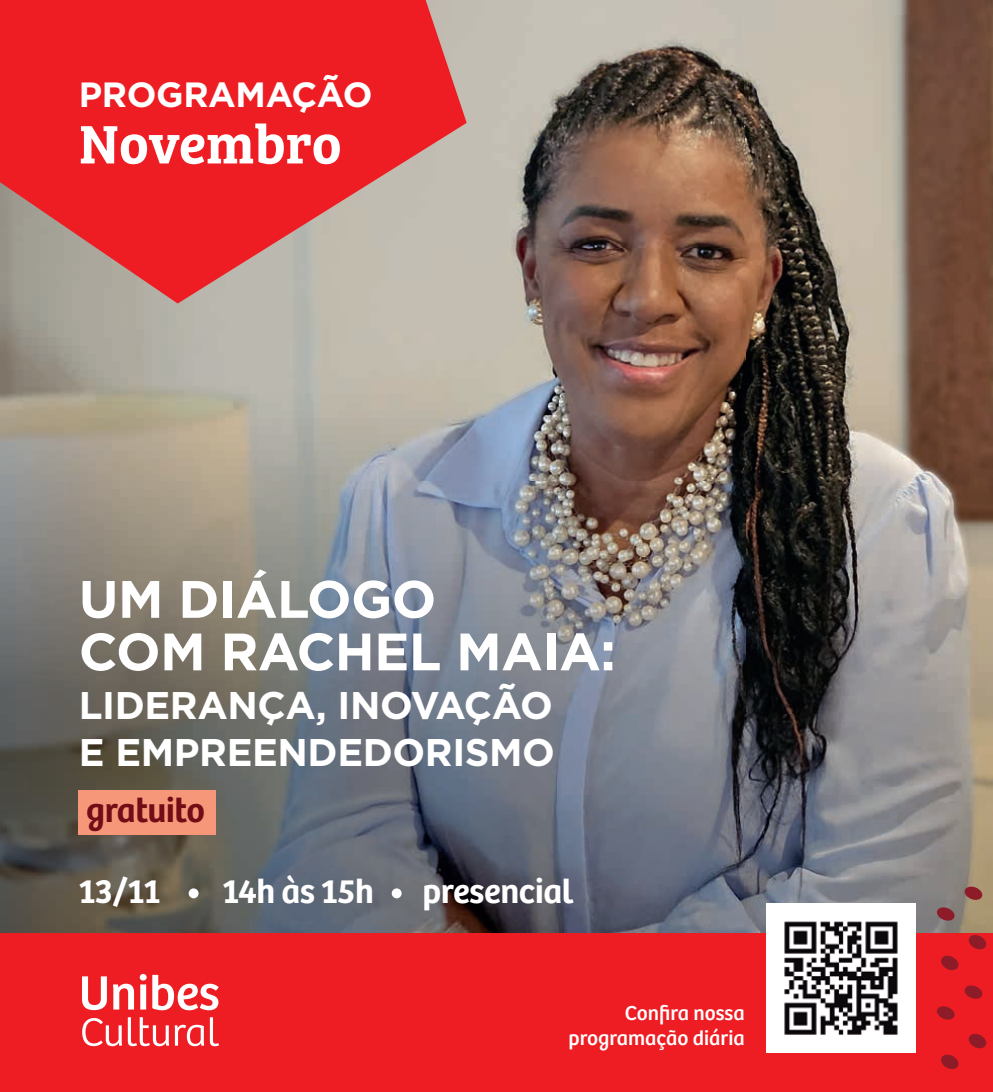
<style>
.page{position:relative;width:993px;height:1092px;background:#fff}
.page>*{position:absolute;margin:0;border:0;box-sizing:border-box;transform-origin:0 0}
.t1{font:56px "Bree Serif Sb";color:#fff}
.t2{font:700 52.5px/52.5px "Gotham";letter-spacing:-.01em;color:#fff}
.t3{font:700 38.5px/46.2px "Gotham";letter-spacing:-.01em;color:#fff}
.t4{font:600 35px "Bree";letter-spacing:-.01em;color:#fff}
.t5{font:700 35px "Gotham";letter-spacing:-.01em;color:#fff}
.t6{font:600 35px "Bree";letter-spacing:-.01em;color:#720c16}
.t7{font:21px/25.2px "Bree";color:#fff;text-align:right}
</style>
<div class="page">
<img style="left:0;top:16px;width:992px;height:917px">
<svg style="left:0;top:0;width:466px;height:303px;background:#df4648"></svg>
<div style="left:0;top:933px;width:992px;height:158px;background:#ee1d23"></div>
<svg style="left:82px;top:976px;width:25px;height:34px"></svg>
<svg style="left:113px;top:983px;width:21px;height:26px"></svg>
<div style="left:140px;top:973px;width:7px;height:7px;background:#fff;border-radius:50%"></div>
<div style="left:140px;top:984px;width:6px;height:25px;background:#fff"></div>
<svg style="left:152px;top:974px;width:67px;height:36px"></svg>
<svg style="left:82px;top:1018px;width:40px;height:28px"></svg>
<svg style="left:128px;top:1017px;width:41px;height:29px"></svg>
<svg style="left:175px;top:1024px;width:29px;height:22px"></svg>
<svg style="left:210px;top:1017px;width:9px;height:29px"></svg>
<img style="left:766px;top:903px;width:148px;height:149px">
<div style="left:79px;top:789px;width:137px;height:45px;background:#f6977a"></div>
<div style="left:189px;top:888px;width:9px;height:10px;background:#fff;border-radius:50%"></div>
<div style="left:391px;top:888px;width:10px;height:10px;background:#fff;border-radius:50%"></div>
<svg style="left:963px;top:886px;width:19px;height:14px"></svg>
<svg style="left:967px;top:934px;width:19px;height:15px"></svg>
<svg style="left:963px;top:984px;width:19px;height:15px"></svg>
<svg style="left:967px;top:1033px;width:19px;height:15px"></svg>
<svg style="left:936px;top:906px;width:18px;height:15px"></svg>
<svg style="left:940px;top:955px;width:18px;height:15px"></svg>
<svg style="left:936px;top:1005px;width:18px;height:14px"></svg>
<svg style="left:940px;top:1053px;width:18px;height:16px"></svg>
<p class="t5" style="left:79px;top:72px;width:295px">PROGRAMAÇÃO</p>
<h1 class="t1" style="left:79px;top:101px;width:264px">Novembro</h1>
<h2 class="t2" style="left:79px;top:572px;width:538px">UM DIÁLOGO<br>COM RACHEL MAIA:</h2>
<p class="t3" style="left:79px;top:682px;width:477px">LIDERANÇA, INOVAÇÃO<br>E EMPREENDEDORISMO</p>
<p class="t6" style="left:86px;top:783px;width:120px">gratuito</p>
<p class="t4" style="left:79px;top:864px;width:83px">13/11</p>
<p class="t4" style="left:222px;top:864px;width:153px">14h às 15h</p>
<p class="t4" style="left:422px;top:864px;width:153px">presencial</p>
<p class="t7" style="left:568px;top:998px;width:178px">Confira nossa programação diária</p>
</div>
